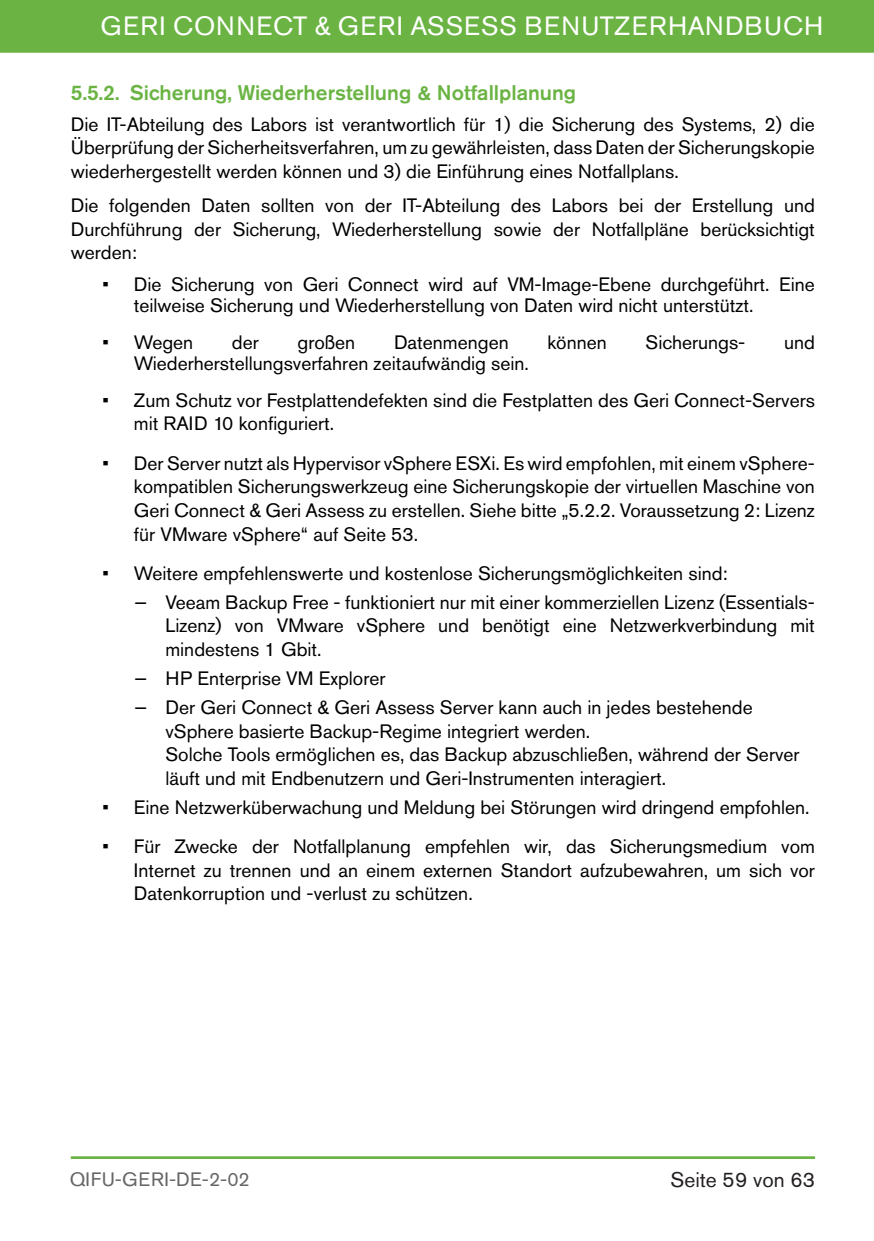
<style>
.page{position:relative;width:874px;height:1241px;background:#fff}
.page>*{position:absolute;margin:0;border:0;box-sizing:border-box;transform-origin:0 0}
.t1{font:26.25px "Akzidenz Grotesk Std";letter-spacing:.045em;color:#fff}
.t2{font:500 21px "Akzidenz Grotesk Std";color:#6bb444}
.t3{font:21px "Akzidenz Grotesk Std";color:#231f20}
.t4{font:19.25px/23.6px "Akzidenz Grotesk Std";color:#000;text-align:justify}
.t5{font:19.25px "Akzidenz Grotesk Std";letter-spacing:.03em;color:#666}
</style>
<div class="page">
<div style="left:0;top:0;width:873px;height:53px;background:#6bb444"></div>
<hr style="left:71px;top:1156px;width:743px;height:1px;background:#6bb444">
<hr style="left:71px;top:1157px;width:743px;height:1px;background:#6bb444">
<h1 class="t1" style="left:100px;top:11px;width:724px">GERI CONNECT &amp; GERI ASSESS BENUTZERHANDBUCH</h1>
<p class="t2" style="left:71px;top:80px;width:506px">5.5.2. Sicherung, Wiederherstellung &amp; Notfallplanung</p>
<p class="t4" style="left:71px;top:112px;width:745px">Die IT-Abteilung des Labors ist verantwortlich für 1) die Sicherung des Systems, 2) die Überprüfung der Sicherheitsverfahren, um zu gewährleisten, dass Daten der Sicherungskopie wiederhergestellt werden können und 3) die Einführung eines Notfallplans.</p>
<p class="t4" style="left:71px;top:193px;width:745px">Die folgenden Daten sollten von der IT-Abteilung des Labors bei der Erstellung und Durchführung der Sicherung, Wiederherstellung sowie der Notfallpläne berücksichtigt werden:</p>
<p class="t4" style="left:134px;top:273px;width:682px;line-height:21px;text-indent:-32px">• Die Sicherung von Geri Connect wird auf VM-Image-Ebene durchgeführt. Eine teilweise Sicherung und Wiederherstellung von Daten wird nicht unterstützt.</p>
<p class="t4" style="left:102px;top:330px;width:92px">• Wegen</p>
<p class="t4" style="left:232px;top:330px;width:28px">der</p>
<p class="t4" style="left:297px;top:330px;width:59px">großen</p>
<p class="t4" style="left:394px;top:330px;width:116px">Datenmengen</p>
<p class="t4" style="left:547px;top:330px;width:61px">können</p>
<p class="t4" style="left:645px;top:330px;width:101px">Sicherungs-</p>
<p class="t4" style="left:783px;top:330px;width:32px">und</p>
<p class="t4" style="left:134px;top:351px;width:396px">Wiederherstellungsverfahren zeitaufwändig sein.</p>
<p class="t4" style="left:134px;top:388px;width:682px;text-indent:-32px">• Zum Schutz vor Festplattendefekten sind die Festplatten des Geri Connect-Servers mit RAID 10 konfiguriert.</p>
<p class="t4" style="left:134px;top:451px;width:682px;text-indent:-32px">• Der Server nutzt als Hypervisor vSphere ESXi. Es wird empfohlen, mit einem vSphere&shy;kompatiblen Sicherungswerkzeug eine Sicherungskopie der virtuellen Maschine von Geri Connect &amp; Geri Assess zu erstellen. Siehe bitte „5.2.2. Voraussetzung 2: Lizenz für VMware vSphere“ auf Seite 53.</p>
<p class="t4" style="left:102px;top:561px;width:626px">• Weitere empfehlenswerte und kostenlose Sicherungsmöglichkeiten sind:</p>
<p class="t4" style="left:165px;top:590px;width:650px;text-indent:-32px">− Veeam Backup Free - funktioniert nur mit einer kommerziellen Lizenz (Essentials-Lizenz) von VMware vSphere und benötigt eine Netzwerkverbindung mit mindestens 1 Gbit.</p>
<p class="t4" style="left:134px;top:666px;width:253px">− HP Enterprise VM Explorer</p>
<p class="t4" style="left:165px;top:695px;width:635px;text-align:left;text-indent:-32px">− Der Geri Connect &amp; Geri Assess Server kann auch in jedes bestehende vSphere basierte Backup-Regime integriert werden.<br>Solche Tools ermöglichen es, das Backup abzuschließen, während der Server läuft und mit Endbenutzern und Geri-Instrumenten interagiert.</p>
<p class="t4" style="left:102px;top:795px;width:708px">• Eine Netzwerküberwachung und Meldung bei Störungen wird dringend empfohlen.</p>
<p class="t4" style="left:134px;top:834px;width:682px;text-indent:-32px">• Für Zwecke der Notfallplanung empfehlen wir, das Sicherungsmedium vom Internet zu trennen und an einem externen Standort aufzubewahren, um sich vor Datenkorruption und -verlust zu schützen.</p>
<p class="t5" style="left:70px;top:1167px;width:181px">QIFU-GERI-DE-2-02</p>
<p class="t3" style="left:670px;top:1167px;width:146px">Seite 59 von 63</p>
</div>
